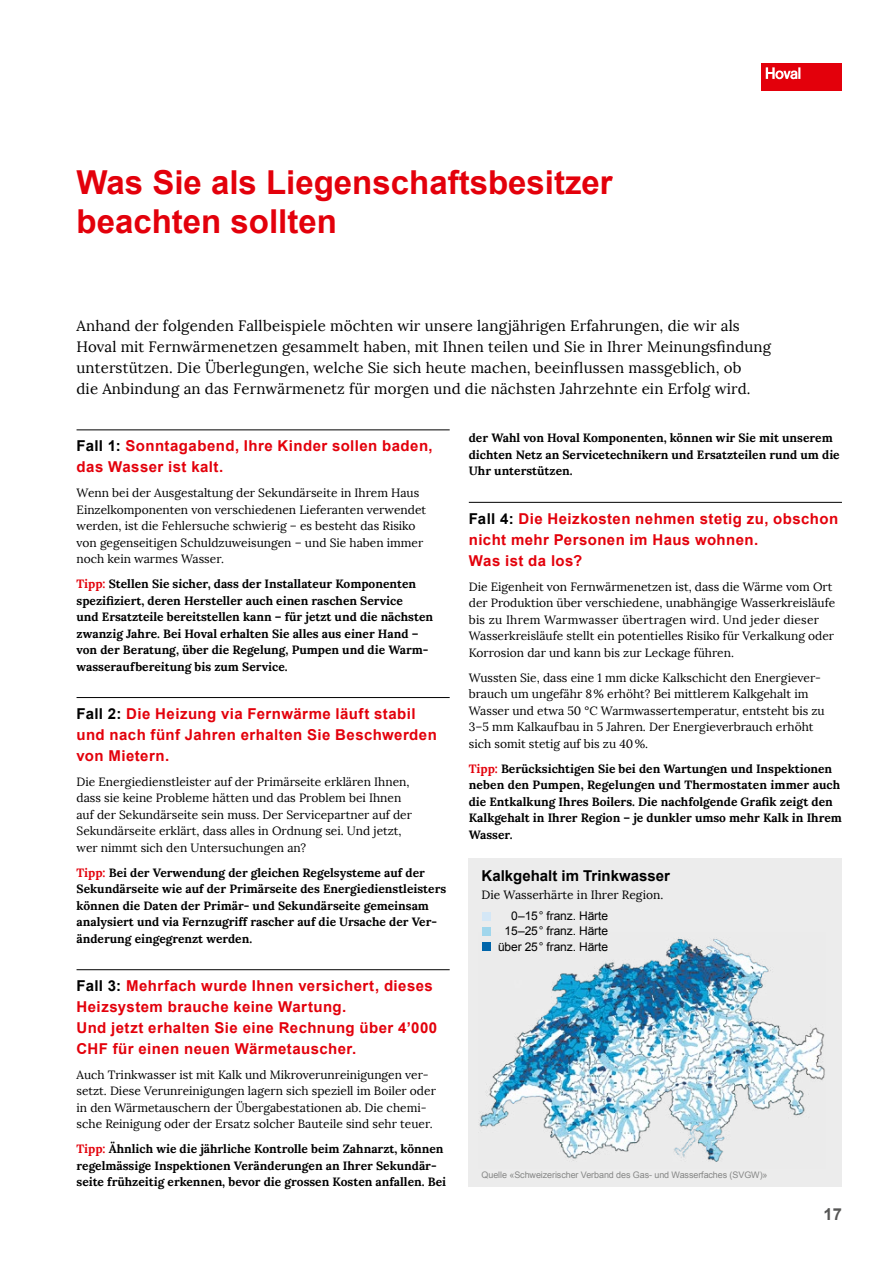
<style>
.page{position:relative;width:893px;height:1263px;background:#fff}
.page>*{position:absolute;margin:0;border:0;box-sizing:border-box;transform-origin:0 0}
.Headline_01{font:700 33px/39px "Arial";color:#e3000b}
.t1{font:700 16.5px "Arial";color:#565655}
.Überschrift_1{font:700 15px/21px "Arial";letter-spacing:.03em;color:#e3000b}
.AR_08{font:15px/21px "Lora";letter-spacing:.01em;color:#000}
.Headline_01-2{font:700 15px "Arial";color:#000}
.AR_08-2{font:12px/16.5px "Lora";color:#000}
.AR_08-3{font:700 12px/16.5px "Lora";color:#000}
.t2{font:12px "Arial";letter-spacing:-.01em;color:#000}
.Headline_02{font:12px "Lora";color:#000}
.t3{font:9px "Arial";letter-spacing:-.01em;color:#868786}
.s1{color:#000}
.s2{color:#e3000b}
</style>
<div class="page">
<div style="left:761px;top:63px;width:81px;height:27px;background:#e3000b"></div>
<svg style="left:766px;top:67px;width:34px;height:12px"></svg>
<hr style="left:77px;top:430px;width:373px;height:1px;background:#000">
<hr style="left:77px;top:697px;width:373px;height:1px;background:#000">
<hr style="left:77px;top:969px;width:373px;height:1px;background:#000">
<div style="left:469px;top:858px;width:373px;height:328px;background:#ececec"></div>
<img style="left:479px;top:932px;width:346px;height:230px">
<div style="left:483px;top:912px;width:8px;height:8px;background:#d4e7f6"></div>
<div style="left:483px;top:927px;width:8px;height:8px;background:#a0d6ec"></div>
<div style="left:483px;top:942px;width:8px;height:8px;background:#0065aa"></div>
<hr style="left:469px;top:502px;width:373px;height:1px;background:#000">
<p class="Headline_01" style="left:77px;top:164px;width:538px">Was Sie als Liegenschaftsbesitzer beachten sollten</p>
<p class="AR_08" style="left:77px;top:316px;width:696px">Anhand der folgenden Fallbeispiele möchten wir unsere langjährigen Erfahrungen, die wir als Hoval mit Fernwärmenetzen gesammelt haben, mit Ihnen teilen und Sie in Ihrer Meinungsfindung unterstützen. Die Überlegungen, welche Sie sich heute machen, beeinflussen massgeblich, ob<br>die Anbindung an das Fernwärmenetz für morgen und die nächsten Jahrzehnte ein Erfolg wird.</p>
<p class="Überschrift_1" style="left:77px;top:436px;width:358px"><span class="s1">Fall 1:</span> Sonntagabend, Ihre Kinder sollen baden, das Wasser ist kalt.</p>
<p class="AR_08-2" style="left:77px;top:485px;width:351px">Wenn bei der Ausgestaltung der Sekundärseite in Ihrem Haus Einzelkomponenten von verschiedenen Lieferanten verwendet werden, ist die Fehlersuche schwierig – es besteht das Risiko von gegenseitigen Schuldzuweisungen – und Sie haben immer noch kein warmes Wasser.</p>
<p class="AR_08-3" style="left:77px;top:575px;width:358px"><span class="s2">Tipp:</span> Stellen Sie sicher, dass der Installateur Komponenten spezifiziert, deren Hersteller auch einen raschen Service<br>und Ersatzteile bereitstellen kann – für jetzt und die nächsten zwanzig Jahre. Bei Hoval erhalten Sie alles aus einer Hand – von der Beratung, über die Regelung, Pumpen und die Warm&shy;wasseraufbereitung bis zum Service.</p>
<p class="Überschrift_1" style="left:77px;top:703px;width:362px"><span class="s1">Fall 2:</span> Die Heizung via Fernwärme läuft stabil und nach fünf Jahren erhalten Sie Beschwerden von Mietern.</p>
<p class="AR_08-2" style="left:77px;top:773px;width:337px">Die Energiedienstleister auf der Primärseite erklären Ihnen, dass sie keine Probleme hätten und das Problem bei Ihnen auf der Sekundärseite sein muss. Der Servicepartner auf der Sekundärseite erklärt, dass alles in Ordnung sei. Und jetzt, wer nimmt sich den Untersuchungen an?</p>
<p class="AR_08-3" style="left:77px;top:864px;width:371px"><span class="s2">Tipp:</span> Bei der Verwendung der gleichen Regelsysteme auf der Sekundärseite wie auf der Primärseite des Energiedienstleisters können die Daten der Primär- und Sekundärseite gemeinsam analysiert und via Fernzugriff rascher auf die Ursache der Ver&shy;änderung eingegrenzt werden.</p>
<p class="Überschrift_1" style="left:77px;top:976px;width:362px"><span class="s1">Fall 3:</span> Mehrfach wurde Ihnen versichert, dieses Heizsystem brauche keine Wartung.<br>Und jetzt erhalten Sie eine Rechnung über 4’000<br>CHF für einen neuen Wärmetauscher.</p>
<p class="AR_08-2" style="left:77px;top:1066px;width:361px">Auch Trinkwasser ist mit Kalk und Mikroverunreinigungen ver&shy;setzt. Diese Verunreinigungen lagern sich speziell im Boiler oder in den Wärmetauschern der Übergabestationen ab. Die chemi&shy;sche Reinigung oder der Ersatz solcher Bauteile sind sehr teuer.</p>
<p class="AR_08-3" style="left:77px;top:1141px;width:371px"><span class="s2">Tipp:</span> Ähnlich wie die jährliche Kontrolle beim Zahnarzt, können regelmässige Inspektionen Veränderungen an Ihrer Sekundär&shy;seite frühzeitig erkennen, bevor die grossen Kosten anfallen. Bei</p>
<p class="AR_08-3" style="left:469px;top:430px;width:372px">der Wahl von Hoval Komponenten, können wir Sie mit unserem dichten Netz an Servicetechnikern und Ersatzteilen rund um die<br>Uhr unterstützen.</p>
<p class="Überschrift_1" style="left:469px;top:508px;width:371px"><span class="s1">Fall 4:</span> Die Heizkosten nehmen stetig zu, obschon nicht mehr Personen im Haus wohnen.<br>Was ist da los?</p>
<p class="AR_08-2" style="left:469px;top:578px;width:368px">Die Eigenheit von Fernwärmenetzen ist, dass die Wärme vom Ort der Produktion über verschiedene, unabhängige Wasserkreisläufe bis zu Ihrem Warmwasser übertragen wird. Und jeder dieser Wasserkreisläufe stellt ein potentielles Risiko für Verkalkung oder Korrosion dar und kann bis zur Leckage führen.</p>
<p class="AR_08-2" style="left:469px;top:669px;width:357px">Wussten Sie, dass eine 1 mm dicke Kalkschicht den Energiever&shy;brauch um ungefähr 8% erhöht? Bei mittlerem Kalkgehalt im Wasser und etwa 50 °C Warmwassertemperatur, entsteht bis zu 3–5 mm Kalkaufbau in 5 Jahren. Der Energieverbrauch erhöht sich somit stetig auf bis zu 40%.</p>
<p class="AR_08-3" style="left:469px;top:760px;width:375px"><span class="s2">Tipp:</span> Berücksichtigen Sie bei den Wartungen und Inspektionen neben den Pumpen, Regelungen und Thermostaten immer auch die Entkalkung Ihres Boilers. Die nachfolgende Grafik zeigt den Kalkgehalt in Ihrer Region – je dunkler umso mehr Kalk in Ihrem Wasser.</p>
<p class="Headline_01-2" style="left:482px;top:866px;width:190px">Kalkgehalt im Trinkwasser</p>
<p class="Headline_02" style="left:482px;top:887px;width:183px">Die Wasserhärte in Ihrer Region.</p>
<p class="t2" style="left:511px;top:908px;width:98px">0–15 ° franz. Härte</p>
<p class="t2" style="left:504px;top:923px;width:105px">15–25 ° franz. Härte</p>
<p class="t2" style="left:498px;top:938px;width:111px">über 25 ° franz. Härte</p>
<p class="t3" style="left:482px;top:1169px;width:288px">Quelle «Schweizerischer Verband des Gas- und Wasserfaches (SVGW)»</p>
<h2 class="t1" style="left:824px;top:1203px;width:20px">17</h2>
</div>
